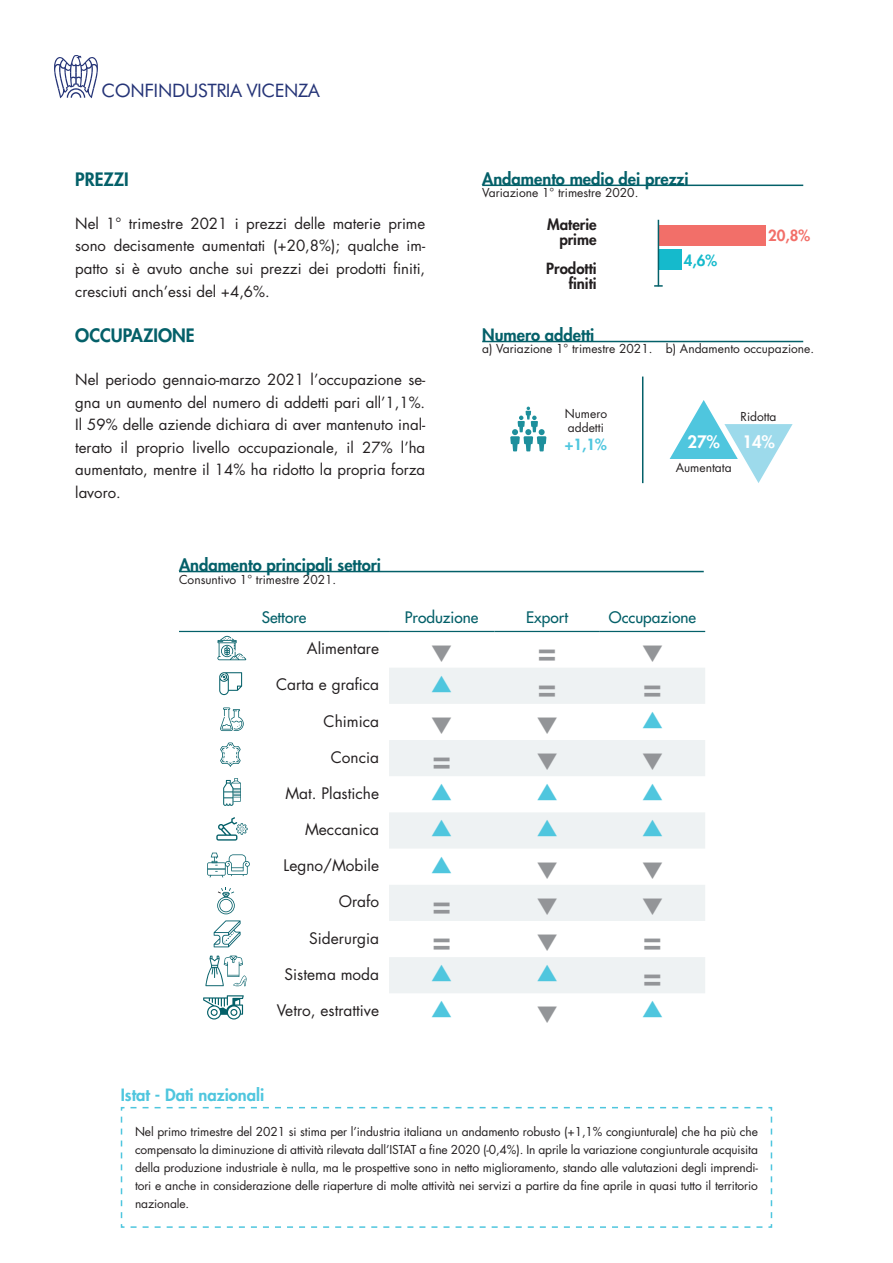
<style>
.page{position:relative;width:893px;height:1263px;background:#fff}
.page>*{position:absolute;margin:0;border:0;box-sizing:border-box;transform-origin:0 0}
.t1{font:800 30.9px "Futura Std";color:#939598}
.t2{font:18.6px "Futura BT";letter-spacing:-.02em;color:#253477}
.t3{font:800 18px "Futura Std";color:#046069}
.t4{font:800 16.65px "Futura Std";color:#fff}
.t5{font:800 16.5px "Futura Std";color:#046069}
.t6{font:800 16.5px "Futura Std";color:#4fc6de}
.t7{font:15.45px "Futura Std";color:#231f20}
.t8{font:500 15.45px "Futura Std";color:#046069}
.t9{font:15px/22.5px "Futura Std";color:#231f20;text-align:justify}
.t10{font:800 15px/15px "Futura Std";color:#231f20;text-align:right}
.t11{font:800 15px "Futura Std";color:#4fc6de}
.t12{font:800 15px "Futura Std";color:#f26f69}
.t13{font:800 15px "Futura Std";color:#15bacc}
.t14{font:12px/18px "Futura Std";color:#231f20}
</style>
<div class="page">
<svg style="left:54px;top:55px;width:44px;height:43px"></svg>
<hr style="left:482px;top:341px;width:321px;height:1px;background:#046069">
<hr style="left:482px;top:185px;width:321px;height:1px;background:#046069">
<hr style="left:642px;top:377px;width:1px;height:106px;background:#046069">
<svg style="left:510px;top:407px;width:36px;height:44px"></svg>
<svg style="left:670px;top:400px;width:123px;height:83px"></svg>
<svg style="left:120px;top:1106px;width:653px;height:122px"></svg>
<hr style="left:179px;top:571px;width:525px;height:1px;background:#046069">
<svg style="left:389px;top:668px;width:316px;height:325px;fill:#eef2f3"></svg>
<hr style="left:179px;top:631px;width:210px;height:1px;background:#046069">
<hr style="left:389px;top:631px;width:105px;height:1px;background:#046069">
<hr style="left:494px;top:631px;width:106px;height:1px;background:#046069">
<hr style="left:600px;top:631px;width:105px;height:1px;background:#046069">
<svg style="left:217px;top:636px;width:29px;height:24px"></svg>
<svg style="left:219px;top:672px;width:23px;height:23px"></svg>
<svg style="left:220px;top:707px;width:24px;height:24px"></svg>
<svg style="left:220px;top:742px;width:21px;height:25px"></svg>
<svg style="left:223px;top:778px;width:18px;height:28px"></svg>
<svg style="left:216px;top:817px;width:32px;height:24px"></svg>
<svg style="left:207px;top:853px;width:43px;height:24px"></svg>
<svg style="left:217px;top:887px;width:18px;height:27px"></svg>
<svg style="left:205px;top:955px;width:42px;height:31px"></svg>
<svg style="left:203px;top:995px;width:41px;height:24px"></svg>
<div style="left:659px;top:225px;width:106px;height:21px;background:#f26f69"></div>
<div style="left:659px;top:249px;width:23px;height:21px;background:#15bacc"></div>
<hr style="left:658px;top:220px;width:1px;height:66px;background:#046069">
<svg style="left:654px;top:285px;width:9px;height:2px"></svg>
<svg style="left:214px;top:920px;width:27px;height:27px"></svg>
<svg style="left:432px;top:675px;width:19px;height:17px"></svg>
<svg style="left:432px;top:717px;width:19px;height:17px"></svg>
<svg style="left:537px;top:717px;width:20px;height:17px"></svg>
<svg style="left:643px;top:711px;width:19px;height:17px"></svg>
<svg style="left:537px;top:753px;width:20px;height:17px"></svg>
<svg style="left:643px;top:753px;width:19px;height:17px"></svg>
<svg style="left:432px;top:783px;width:19px;height:18px"></svg>
<svg style="left:537px;top:783px;width:20px;height:18px"></svg>
<svg style="left:643px;top:783px;width:19px;height:18px"></svg>
<svg style="left:432px;top:820px;width:19px;height:17px"></svg>
<svg style="left:537px;top:820px;width:20px;height:17px"></svg>
<svg style="left:643px;top:820px;width:19px;height:17px"></svg>
<svg style="left:432px;top:856px;width:19px;height:17px"></svg>
<svg style="left:537px;top:861px;width:20px;height:17px"></svg>
<svg style="left:643px;top:861px;width:19px;height:17px"></svg>
<svg style="left:537px;top:898px;width:20px;height:17px"></svg>
<svg style="left:643px;top:898px;width:19px;height:17px"></svg>
<svg style="left:537px;top:934px;width:20px;height:17px"></svg>
<svg style="left:432px;top:964px;width:19px;height:17px"></svg>
<svg style="left:537px;top:964px;width:20px;height:17px"></svg>
<p class="t2" style="left:102px;top:80px;width:220px">CONFINDUSTRIA VICENZA</p>
<p class="t5" style="left:482px;top:168px;width:208px">Andamento medio dei prezzi</p>
<p class="t3" style="left:75px;top:168px;width:55px">PREZZI</p>
<p class="t9" style="left:75px;top:212px;width:351px">Nel 1° trimestre 2021 i prezzi delle materie prime sono decisamente aumentati (+20,8%); qualche im&shy;patto si è avuto anche sui prezzi dei prodotti finiti, cresciuti anch’essi del +4,6%.</p>
<p class="t10" style="left:547px;top:216px;width:51px">Materie prime</p>
<p class="t14" style="left:482px;top:184px;width:158px">Variazione 1° trimestre 2020.</p>
<p class="t13" style="left:684px;top:251px;width:35px">4,6%</p>
<p class="t10" style="left:546px;top:261px;width:52px">Prodotti</p>
<p class="t10" style="left:569px;top:276px;width:29px">finiti</p>
<p class="t12" style="left:768px;top:226px;width:43px">20,8%</p>
<p class="t3" style="left:75px;top:324px;width:121px">OCCUPAZIONE</p>
<p class="t5" style="left:482px;top:324px;width:114px">Numero addetti</p>
<p class="t14" style="left:482px;top:340px;width:172px">a) Variazione 1° trimestre 2021.</p>
<p class="t9" style="left:75px;top:369px;width:351px">Nel periodo gennaio-marzo 2021 l’occupazione se&shy;gna un aumento del numero di addetti pari all’1,1%.<br>Il 59% delle aziende dichiara di aver mantenuto inal&shy;terato il proprio livello occupazionale, il 27% l’ha aumentato, mentre il 14% ha ridotto la propria forza lavoro.</p>
<p class="t14" style="left:565px;top:407px;width:44px;line-height:13.5px">Numero addetti</p>
<p class="t11" style="left:565px;top:435px;width:43px">+1,1%</p>
<p class="t14" style="left:666px;top:340px;width:150px">b) Andamento occupazione.</p>
<p class="t14" style="left:740px;top:408px;width:38px">Ridotta</p>
<p class="t4" style="left:688px;top:432px;width:34px">27%</p>
<p class="t4" style="left:742px;top:432px;width:34px">14%</p>
<p class="t14" style="left:676px;top:459px;width:57px">Aumentata</p>
<p class="t5" style="left:179px;top:554px;width:203px">Andamento principali settori</p>
<p class="t14" style="left:179px;top:571px;width:159px">Consuntivo 1° trimestre 2021.</p>
<p class="t8" style="left:262px;top:608px;width:46px">Settore</p>
<p class="t8" style="left:405px;top:608px;width:75px">Produzione</p>
<p class="t8" style="left:526px;top:608px;width:44px">Export</p>
<p class="t8" style="left:609px;top:608px;width:89px">Occupazione</p>
<p class="t7" style="left:307px;top:639px;width:74px">Alimentare</p>
<p class="t1" style="left:538px;top:632px;width:19px">=</p>
<p class="t7" style="left:276px;top:675px;width:105px">Carta e grafica</p>
<p class="t1" style="left:538px;top:667px;width:19px">=</p>
<p class="t1" style="left:644px;top:667px;width:19px">=</p>
<p class="t7" style="left:324px;top:711px;width:57px">Chimica</p>
<p class="t7" style="left:331px;top:747px;width:50px">Concia</p>
<p class="t1" style="left:433px;top:740px;width:19px">=</p>
<p class="t7" style="left:285px;top:783px;width:95px">Mat. Plastiche</p>
<p class="t7" style="left:305px;top:819px;width:76px">Meccanica</p>
<p class="t7" style="left:284px;top:856px;width:97px">Legno/Mobile</p>
<p class="t7" style="left:339px;top:892px;width:42px">Orafo</p>
<p class="t1" style="left:433px;top:885px;width:19px">=</p>
<p class="t7" style="left:309px;top:928px;width:71px">Siderurgia</p>
<p class="t1" style="left:433px;top:921px;width:19px">=</p>
<p class="t1" style="left:644px;top:921px;width:19px">=</p>
<p class="t7" style="left:285px;top:964px;width:96px">Sistema moda</p>
<p class="t1" style="left:644px;top:957px;width:19px">=</p>
<p class="t7" style="left:277px;top:1000px;width:104px">Vetro, estrattive</p>
<p class="t6" style="left:121px;top:1084px;width:145px">Istat - Dati nazionali</p>
<p class="t14" style="left:135px;top:1123px;width:624px;text-align:justify">Nel primo trimestre del 2021 si stima per l’industria italiana un andamento robusto (+1,1% congiunturale) che ha più che compensato la diminuzione di attività rilevata dall’ISTAT a fine 2020 (-0,4%). In aprile la variazione congiunturale acquisita della produzione industriale è nulla, ma le prospettive sono in netto miglioramento, stando alle valutazioni degli imprendi&shy;tori e anche in considerazione delle riaperture di molte attività nei servizi a partire da fine aprile in quasi tutto il territorio nazionale.</p>
</div>
